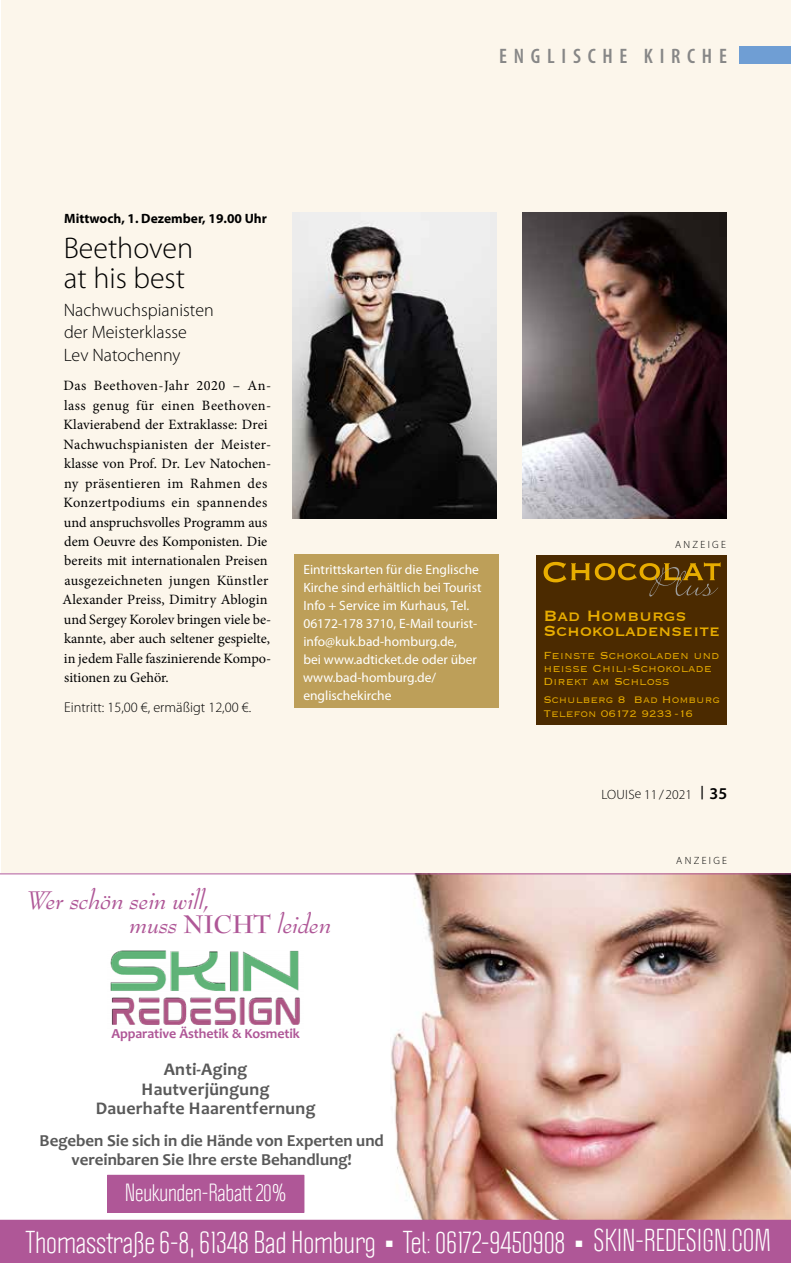
<style>
.page{position:relative;width:791px;height:1263px;background:#fff}
.page>*{position:absolute;margin:0;border:0;box-sizing:border-box;transform-origin:0 0}
.t1{font:300 30px/30px "Myriad Pro";color:#000}
.t2{font:27.75px "Politica";letter-spacing:-.005em;color:#fff}
.t3{font:italic 27.75px/23.9px "Bernhard Modern Std";letter-spacing:-.005em;color:#af5797}
.t4{font:21.9px "Politica";letter-spacing:-.01em;color:#fff}
.t5{font:600 condensed 21px "Myriad Pro";letter-spacing:.32em;color:#878787}
.t6{font:19.35px/15px "Copperplate";color:#e8ad00}
.t7{font:300 18px/22.5px "Myriad Pro";color:#000}
.t8{font:700 17.85px/19.8px "Candara";letter-spacing:.01em;color:#595959;text-align:center}
.t9{font:700 16.95px/18.9px "Candara";letter-spacing:-.005em;color:#595959;text-align:center}
.t10{font:14.25px/19.5px "Minion Pro";letter-spacing:.005em;color:#000}
.t11{font:300 14.25px "Myriad Pro";color:#000}
.t12{font:700 13.95px "Candara";letter-spacing:-.005em;color:#af5797}
.t13{font:13.5px/18px "Myriad Pro";color:#fff}
.t14{font:700 13.5px "Myriad Pro";color:#000}
.t15{font:300 13.5px "Myriad Pro";color:#000}
.t16{font:300 13.35px/13.4px "Copperplate";color:#e8ad00}
.t17{font:300 12.6px/13.4px "Copperplate";color:#e8ad00}
.t18{font:300 10.5px "Myriad Pro";letter-spacing:.22em;color:#000}
.s1{font-weight:700;font-style:normal}
.s2{font-weight:600;font-size:16.5px}
.s3{font-family:"Arial"}
</style>
<div class="page">
<div style="left:1px;top:0;width:790px;height:1263px;background:#fcf6eb"></div>
<img style="left:293px;top:213px;width:204px;height:306px">
<div style="left:740px;top:47px;width:51px;height:17px;background:#6f9ed4"></div>
<div style="left:294px;top:555px;width:205px;height:153px;background:#bd9f59"></div>
<img style="left:522px;top:213px;width:204px;height:306px">
<div style="left:0;top:1225px;width:791px;height:38px;background:#af5797"></div>
<img style="left:0;top:874px;width:791px;height:351px">
<div style="left:536px;top:555px;width:191px;height:170px;background:#4b2a00"></div>
<h3 class="t5" style="left:499px;top:44px;width:229px">ENGLISCHE KIRCHE</h3>
<p class="t14" style="left:64px;top:209px;width:204px">Mittwoch, 1. Dezember, 19.00 Uhr</p>
<h1 class="t1" style="left:64px;top:233px;width:131px">Beethoven at his best</h1>
<p class="t7" style="left:64px;top:299px;width:151px">Nachwuchspianisten der Meisterklasse<br>Lev Natochenny</p>
<p class="t10" style="left:63px;top:376px;width:210px">Das Beethoven-Jahr 2020 – An&shy;lass genug für einen Beethoven-Klavierabend der Extraklasse: Drei Nachwuchspianisten der Meister&shy;klasse von Prof. Dr. Lev Natochen&shy;ny präsentieren im Rahmen des Konzertpodiums ein spannendes und anspruchsvolles Programm aus dem Oeuvre des Komponisten. Die bereits mit internationalen Preisen ausgezeichneten jungen Künstler Alexander Preiss, Dimitry Ablogin und Sergey Korolev bringen viele be&shy;kannte, aber auch seltener gespielte, in jedem Falle faszinierende Kompo&shy;sitionen zu Gehör.</p>
<p class="t11" style="left:64px;top:699px;width:189px">Eintritt: 15,00 €, ermäßigt 12,00 €.</p>
<p class="t13" style="left:303px;top:560px;width:180px">Eintrittskarten für die Englische<br>Kirche sind erhältlich bei Tourist<br>Info + Service im Kurhaus, Tel.<br>06172-178 3710, E-Mail tourist&shy;info@kuk.bad-homburg.de,<br>bei www.adticket.de oder über www.bad-homburg.de/ englischekirche</p>
<h2 class="t3" style="left:129px;top:889px;width:203px;text-indent:-104px">Wer schön sein will,<br>muss <span class="s1">NICHT</span> leiden</h2>
<p class="t12" style="left:111px;top:1025px;width:190px">Apparative Ästhetik &amp; Kosmetik</p>
<p class="t8" style="left:96px;top:1059px;width:221px">Anti-Aging<br>Hautverjüngung<br>Dauerhafte Haarentfernung</p>
<p class="t9" style="left:40px;top:1131px;width:346px">Begeben Sie sich in die Hände von Experten und vereinbaren Sie Ihre erste Behandlung!</p>
<h3 class="t4" style="left:125px;top:1179px;width:163px">Neukunden-Rabatt 20%</h3>
<p class="t18" style="left:675px;top:539px;width:52px">ANZEIGE</p>
<h3 class="t6" style="left:543px;top:607px;width:178px">Bad Homburgs<br>Schokoladenseite</h3>
<p class="t16" style="left:543px;top:647px;width:177px">Feinste Schokoladen und heisse Chili-Schokolade<br>Direkt am Schloss</p>
<p class="t17" style="left:543px;top:692px;width:178px">Schulberg 8 Bad Homburg<br>Telefon 06172 9233 -16</p>
<p class="t15" style="left:601px;top:787px;width:127px">LOUISe 11 / 2021 <sup>|</sup> <span class="s2">35</span></p>
<p class="t18" style="left:676px;top:854px;width:52px">ANZEIGE</p>
<h2 class="t2" style="left:26px;top:1224px;width:747px">Thomasstraße 6-8, 61348 Bad Homburg <span class="s3">▪</span> Tel: 06172-9450908 <span class="s3">▪</span> SKIN-REDESIGN.COM</h2>
</div>
